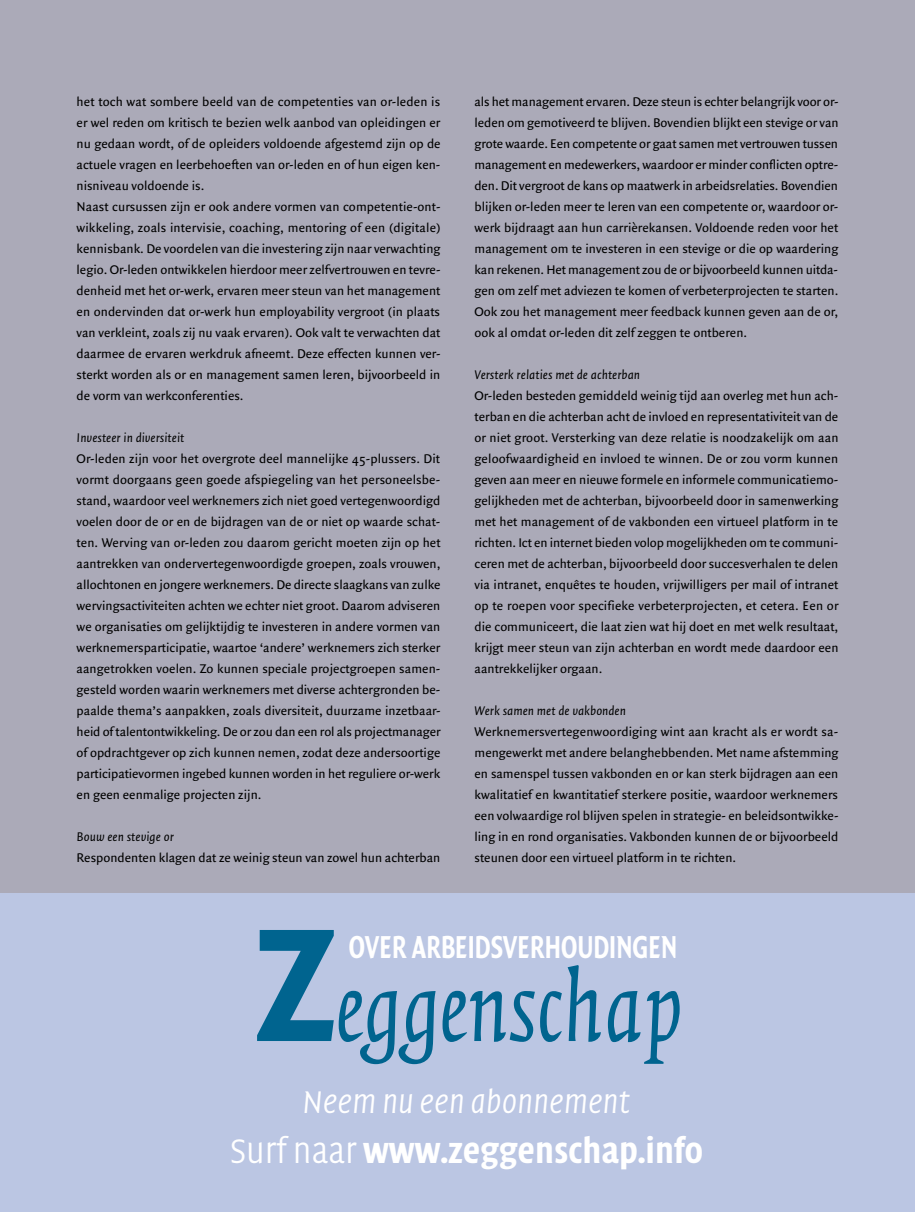
<style>
.page{position:relative;width:915px;height:1212px;background:#fff}
.page>*{position:absolute;margin:0;border:0;box-sizing:border-box;transform-origin:0 0}
.t1{font:italic 106.65px "Quadraat";color:#00648f;scale:.83 1}
.t2{font:700 34.95px "Quadraat Head";color:#fff}
.t3{font:700 34.05px "Quadraat Sans Con";color:#fff;scale:.83 1}
.t4{font:italic 300 32.1px "Quadraat Head";color:#fff}
.t5{font:13.5px/21px "Quadraat Sans";color:#000;text-align:justify}
.t6{font:italic 13.5px "Quadraat Sans";color:#000}
.s1{font-family:"Quadraat Head";font-weight:700;font-style:normal;font-size:165.15px}
.s2{font-weight:300}
</style>
<div class="page">
<div style="left:0;top:0;width:914px;height:1212px;background:#abaab8"></div>
<div style="left:0;top:893px;width:914px;height:319px;background:#bbc6e3"></div>
<p class="t5" style="left:77px;top:91px;width:365px;text-align:left">het toch wat sombere beeld van de competenties van or-leden is er wel reden om kritisch te bezien welk aanbod van opleidingen er nu gedaan wordt, of de opleiders voldoende afgestemd zijn op de actuele vragen en leerbehoeften van or-leden en of hun eigen ken&shy;nisniveau voldoende is.<br>Naast cursussen zijn er ook andere vormen van competentie-ont&shy;wikkeling, zoals intervisie, coaching, mentoring of een (digitale) kennisbank. De voordelen van die investering zijn naar verwachting legio. Or-leden ontwikkelen hierdoor meer zelfvertrouwen en tevre&shy;denheid met het or-werk, ervaren meer steun van het management en ondervinden dat or-werk hun employability vergroot (in plaats van verkleint, zoals zij nu vaak ervaren). Ook valt te verwachten dat daarmee de ervaren werkdruk afneemt. Deze effecten kunnen ver&shy;sterkt worden als or en management samen leren, bijvoorbeeld in de vorm van werkconferenties.</p>
<p class="t6" style="left:77px;top:430px;width:109px">Investeer in diversiteit</p>
<p class="t5" style="left:77px;top:448px;width:365px">Or-leden zijn voor het overgrote deel mannelijke 45-plussers. Dit vormt doorgaans geen goede afspiegeling van het personeelsbe&shy;stand, waardoor veel werknemers zich niet goed vertegenwoordigd voelen door de or en de bijdragen van de or niet op waarde schat&shy;ten. Werving van or-leden zou daarom gericht moeten zijn op het aantrekken van ondervertegenwoordigde groepen, zoals vrouwen, allochtonen en jongere werknemers. De directe slaagkans van zulke wervingsactiviteiten achten we echter niet groot. Daarom adviseren we organisaties om gelijktijdig te investeren in andere vormen van werknemersparticipatie, waartoe ‘andere’ werknemers zich sterker aangetrokken voelen. Zo kunnen speciale projectgroepen samen&shy;gesteld worden waarin werknemers met diverse achtergronden be&shy;paalde thema’s aanpakken, zoals diversiteit, duurzame inzetbaar&shy;heid of talentontwikkeling. De or zou dan een rol als projectmanager of opdrachtgever op zich kunnen nemen, zodat deze andersoortige participatievormen ingebed kunnen worden in het reguliere or-werk en geen eenmalige projecten zijn.</p>
<p class="t6" style="left:77px;top:830px;width:99px">Bouw een stevige or</p>
<p class="t5" style="left:77px;top:847px;width:365px">Respondenten klagen dat ze weinig steun van zowel hun achterban</p>
<p class="t5" style="left:474px;top:91px;width:365px">als het management ervaren. Deze steun is echter belangrijk voor or&shy;leden om gemotiveerd te blijven. Bovendien blijkt een stevige or van grote waarde. Een competente or gaat samen met vertrouwen tussen management en medewerkers, waardoor er minder conflicten optre&shy;den. Dit vergroot de kans op maatwerk in arbeidsrelaties. Bovendien blijken or-leden meer te leren van een competente or, waardoor or&shy;werk bijdraagt aan hun carrièrekansen. Voldoende reden voor het management om te investeren in een stevige or die op waardering kan rekenen. Het management zou de or bijvoorbeeld kunnen uitda&shy;gen om zelf met adviezen te komen of verbeterprojecten te starten.<br>Ook zou het management meer feedback kunnen geven aan de or, ook al omdat or-leden dit zelf zeggen te ontberen.</p>
<p class="t6" style="left:474px;top:368px;width:167px">Versterk relaties met de achterban</p>
<p class="t5" style="left:474px;top:386px;width:365px">Or-leden besteden gemiddeld weinig tijd aan overleg met hun ach&shy;terban en die achterban acht de invloed en representativiteit van de or niet groot. Versterking van deze relatie is noodzakelijk om aan geloofwaardigheid en invloed te winnen. De or zou vorm kunnen geven aan meer en nieuwe formele en informele communicatiemo&shy;gelijkheden met de achterban, bijvoorbeeld door in samenwerking met het management of de vakbonden een virtueel platform in te richten. Ict en internet bieden volop mogelijkheden om te communi&shy;ceren met de achterban, bijvoorbeeld door succesverhalen te delen via intranet, enquêtes te houden, vrijwilligers per mail of intranet op te roepen voor specifieke verbeterprojecten, et cetera. Een or die communiceert, die laat zien wat hij doet en met welk resultaat, krijgt meer steun van zijn achterban en wordt mede daardoor een aantrekkelijker orgaan.</p>
<p class="t6" style="left:474px;top:704px;width:153px">Werk samen met de vakbonden</p>
<p class="t5" style="left:474px;top:722px;width:365px">Werknemersvertegenwoordiging wint aan kracht als er wordt sa&shy;mengewerkt met andere belanghebbenden. Met name afstemming en samenspel tussen vakbonden en or kan sterk bijdragen aan een kwalitatief en kwantitatief sterkere positie, waardoor werknemers een volwaardige rol blijven spelen in strategie- en beleidsontwikke&shy;ling in en rond organisaties. Vakbonden kunnen de or bijvoorbeeld steunen door een virtueel platform in te richten.</p>
<h1 class="t1" style="left:254px;top:951px;width:517px"><span class="s1">Z</span>eggenschap</h1>
<h3 class="t3" style="left:348px;top:927px;width:397px">OVER ARBEIDSVERHOUDINGEN</h3>
<h3 class="t4" style="left:303px;top:1084px;width:328px">Neem nu een abonnement</h3>
<h2 class="t2" style="left:229px;top:1131px;width:475px"><span class="s2">Surf naar</span> www.zeggenschap.info</h2>
</div>
